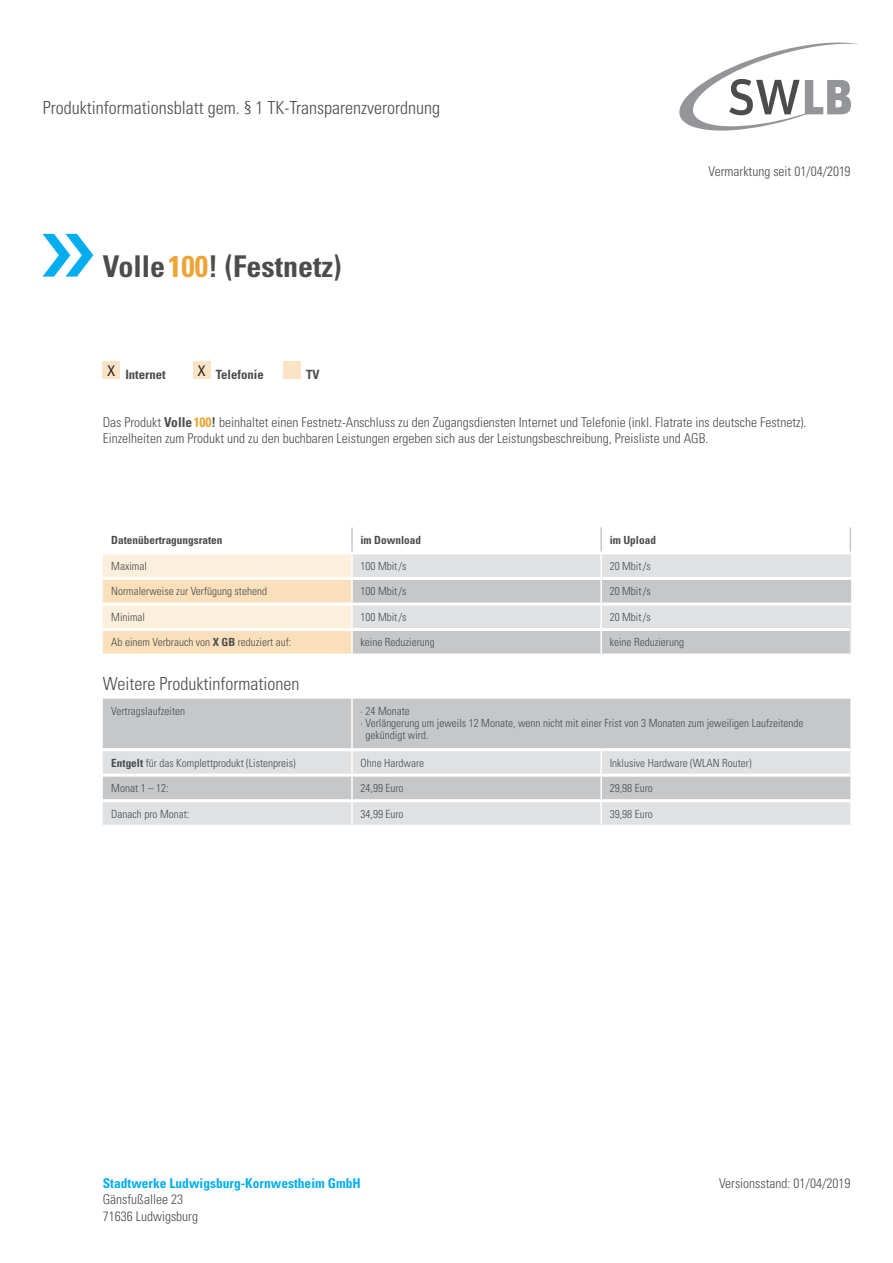
<style>
.page{position:relative;width:893px;height:1263px;background:#fff}
.page>*{position:absolute;margin:0;border:0;box-sizing:border-box;transform-origin:0 0}
._02_mantel_vorspann{font:700 condensed 30px "Univers LT Std";color:#4b4c4d}
.t1{font:300 condensed 21px "Univers LT Std";color:#231f20}
.t2{font:300 condensed 18px "Univers LT Std";color:#4b4c4d}
.t3{font:300 condensed 13.5px/16.5px "Univers LT Std";color:#4b4c4d}
.t4{font:700 condensed 13.5px "Univers LT Std";color:#00aeef}
.t5{font:700 condensed 12.75px "Univers LT Std";color:#4b4c4d}
.t6{font:300 condensed 11.25px/12px "Univers LT Std";color:#4b4c4d}
.t7{font:700 condensed 11.25px "Univers LT Std";color:#4b4c4d}
.s1{color:#eea335}
.s2{font-weight:700}
.s3{font-weight:700;color:#eea335}
</style>
<div class="page">
<svg style="left:679px;top:42px;width:180px;height:89px"></svg>
<svg style="left:43px;top:234px;width:50px;height:43px"></svg>
<svg style="left:103px;top:527px;width:748px;height:127px"></svg>
<div style="left:103px;top:362px;width:17px;height:17px;background:#fbe4c6"></div>
<div style="left:193px;top:362px;width:17px;height:17px;background:#fbe4c6"></div>
<div style="left:284px;top:362px;width:17px;height:17px;background:#fbe4c6"></div>
<div style="left:103px;top:699px;width:747px;height:49px;background:#c6c7c9"></div>
<svg style="left:103px;top:751px;width:747px;height:74px;fill:#e0e1e3"></svg>
<hr style="left:351px;top:699px;width:2px;height:49px;background:#fff">
<hr style="left:351px;top:751px;width:2px;height:23px;background:#fff">
<hr style="left:600px;top:751px;width:2px;height:23px;background:#fff">
<hr style="left:351px;top:777px;width:2px;height:22px;background:#fff">
<hr style="left:600px;top:777px;width:2px;height:22px;background:#fff">
<hr style="left:351px;top:802px;width:2px;height:23px;background:#fff">
<hr style="left:600px;top:802px;width:2px;height:23px;background:#fff">
<hr style="left:103px;top:774px;width:249px;height:3px;background:#fff">
<hr style="left:352px;top:774px;width:249px;height:3px;background:#fff">
<hr style="left:601px;top:774px;width:249px;height:3px;background:#fff">
<hr style="left:103px;top:799px;width:249px;height:3px;background:#fff">
<hr style="left:352px;top:799px;width:249px;height:3px;background:#fff">
<hr style="left:601px;top:799px;width:249px;height:3px;background:#fff">
<p class="t2" style="left:43px;top:97px;width:399px">Produktinformationsblatt gem. § 1 TK-Transparenzverordnung</p>
<p class="_02_mantel_vorspann" style="left:103px;top:248px;width:240px">Volle<span class="s1">100</span>! (Festnetz)</p>
<p class="t3" style="left:709px;top:163px;width:143px">Vermarktung seit 01/04/2019</p>
<p class="t1" style="left:107px;top:356px;width:10px">x</p>
<p class="t5" style="left:125px;top:367px;width:42px">Internet</p>
<p class="t1" style="left:198px;top:356px;width:10px">x</p>
<p class="t5" style="left:216px;top:367px;width:49px">Telefonie</p>
<p class="t5" style="left:306px;top:367px;width:15px">TV</p>
<p class="t3" style="left:103px;top:414px;width:705px">Das Produkt <span class="s2">Volle</span><span class="s3">100</span><span class="s2">!</span> beinhaltet einen Festnetz-Anschluss zu den Zugangsdiensten Internet und Telefonie (inkl. Flatrate ins deutsche Festnetz).<br>Einzelheiten zum Produkt und zu den buchbaren Leistungen ergeben sich aus der Leistungsbeschreibung, Preisliste und AGB.</p>
<p class="t7" style="left:111px;top:533px;width:113px">Datenübertragungsraten</p>
<p class="t7" style="left:360px;top:533px;width:62px">im Download</p>
<p class="t7" style="left:610px;top:533px;width:48px">im Upload</p>
<p class="t6" style="left:111px;top:560px;width:37px">Maximal</p>
<p class="t6" style="left:360px;top:560px;width:48px">100 Mbit/s</p>
<p class="t6" style="left:610px;top:560px;width:43px">20 Mbit/s</p>
<p class="t6" style="left:111px;top:585px;width:157px">Normalerweise zur Verfügung stehend</p>
<p class="t6" style="left:360px;top:585px;width:48px">100 Mbit/s</p>
<p class="t6" style="left:610px;top:585px;width:43px">20 Mbit/s</p>
<p class="t6" style="left:111px;top:611px;width:35px">Minimal</p>
<p class="t6" style="left:360px;top:611px;width:48px">100 Mbit/s</p>
<p class="t6" style="left:610px;top:611px;width:43px">20 Mbit/s</p>
<p class="t6" style="left:111px;top:636px;width:182px">Ab einem Verbrauch von <span class="s2">X GB</span> reduziert auf:</p>
<p class="t6" style="left:360px;top:636px;width:76px">keine Reduzierung</p>
<p class="t6" style="left:610px;top:636px;width:76px">keine Reduzierung</p>
<p class="t2" style="left:103px;top:673px;width:198px">Weitere Produktinformationen</p>
<p class="t6" style="left:111px;top:705px;width:75px">Vertragslaufzeiten</p>
<p class="t6" style="left:360px;top:705px;width:51px">· 24 Monate</p>
<p class="t6" style="left:365px;top:717px;width:440px;text-indent:-5px">· Verlängerung um jeweils 12 Monate, wenn nicht mit einer Frist von 3 Monaten zum jeweiligen Laufzeitende gekündigt wird.</p>
<p class="t6" style="left:111px;top:756px;width:186px"><span class="s2">Entgelt</span> für das Komplettprodukt (Listenpreis)</p>
<p class="t6" style="left:360px;top:756px;width:65px">Ohne Hardware</p>
<p class="t6" style="left:610px;top:756px;width:143px">Inklusive Hardware (WLAN Router)</p>
<p class="t6" style="left:111px;top:782px;width:59px">Monat 1 – 12:</p>
<p class="t6" style="left:360px;top:782px;width:45px">24,99 Euro</p>
<p class="t6" style="left:610px;top:782px;width:45px">29,98 Euro</p>
<p class="t6" style="left:111px;top:807px;width:80px">Danach pro Monat:</p>
<p class="t6" style="left:360px;top:807px;width:45px">34,99 Euro</p>
<p class="t6" style="left:610px;top:807px;width:45px">39,98 Euro</p>
<p class="t4" style="left:103px;top:1174px;width:259px">Stadtwerke Ludwigsburg-Kornwestheim GmbH</p>
<p class="t3" style="left:103px;top:1191px;width:82px">Gänsfußallee 23</p>
<p class="t3" style="left:103px;top:1207px;width:97px">71636 Ludwigsburg</p>
<p class="t3" style="left:719px;top:1174px;width:133px">Versionsstand: 01/04/2019</p>
</div>
